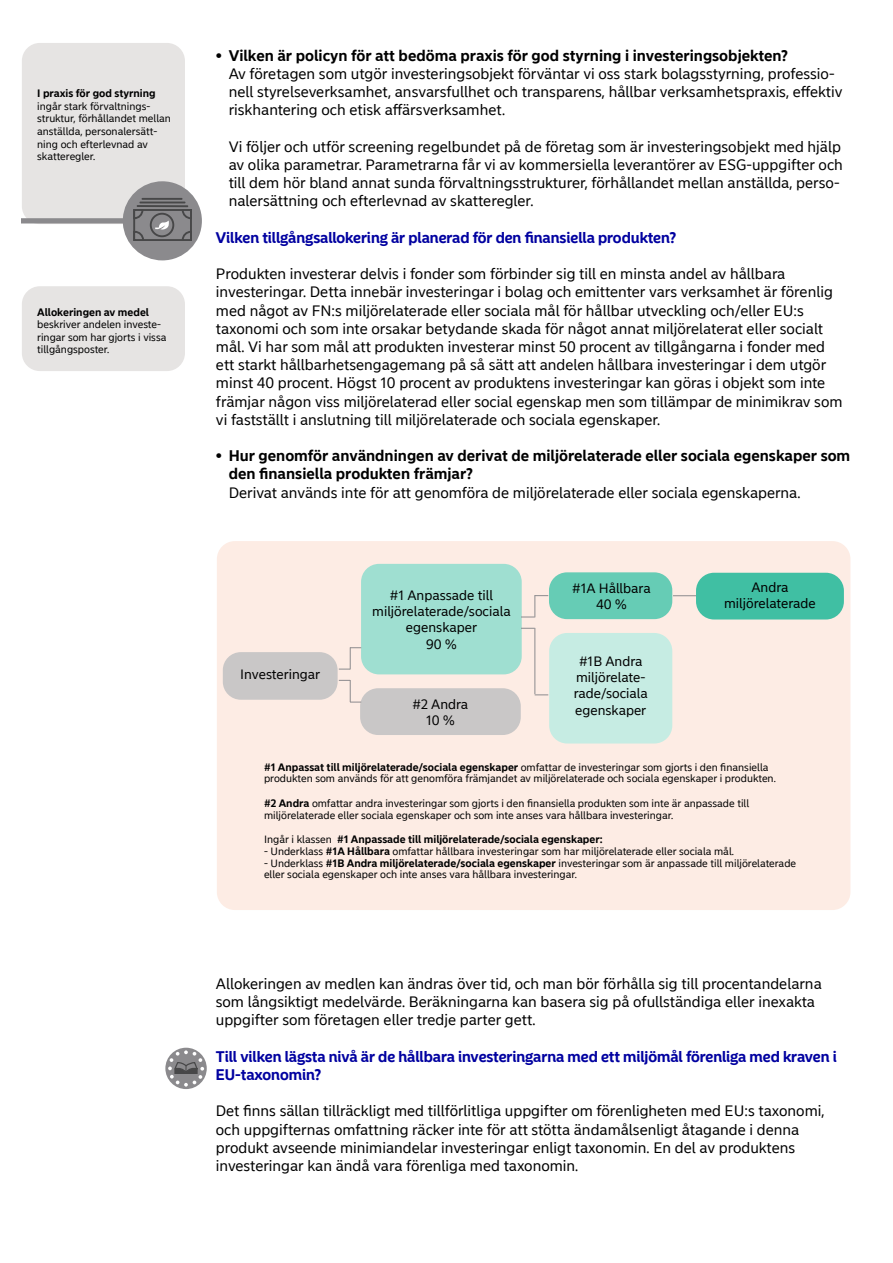
<style>
.page{position:relative;width:893px;height:1263px;background:#fff}
.page>*{position:absolute;margin:0;border:0;box-sizing:border-box;transform-origin:0 0}
.ESG_Body_text_no_ind{font:15px/18.1px "Nordea Sans Small";color:#000}
.t1{font:700 15px/18.1px "Nordea Sans Small";color:#000}
.ESG_Lomake__H2{font:700 15px/18.1px "Nordea Sans Large";color:#0000a0}
.t2{font:13.5px/16.2px "Nordea Sans Small";color:#000;text-align:center}
.ESG_lomakeselite_SV{font:10.5px/11.6px "Nordea Sans Small";color:#000}
.Info_and_image_text{font:10.5px/12.6px "Nordea Sans Small";color:#000}
.ESG_lomakeselite_SV-2{font:700 10.5px "Nordea Sans Small";color:#000}
.s1{font-weight:700}
.s2{font-weight:400}
</style>
<div class="page">
<div style="left:22px;top:43px;width:163px;height:181px;background:#e6e4e3;border-radius:18px"></div>
<div style="left:123px;top:181px;width:79px;height:79px;background:#8b8a8d;border-radius:39px"></div>
<svg style="left:133px;top:198px;width:59px;height:43px"></svg>
<div style="left:217px;top:541px;width:633px;height:369px;background:#fdece4;border-radius:18px"></div>
<div style="left:22px;top:286px;width:163px;height:85px;background:#e6e4e3;border-radius:18px"></div>
<div style="left:223px;top:652px;width:115px;height:48px;background:#c9c7c7;border-radius:18px"></div>
<div style="left:361px;top:564px;width:161px;height:110px;background:#9fdfd1;border-radius:18px"></div>
<div style="left:549px;top:633px;width:123px;height:110px;background:#c6ece3;border-radius:18px"></div>
<div style="left:360px;top:688px;width:161px;height:47px;background:#c9c7c7;border-radius:18px"></div>
<div style="left:549px;top:572px;width:123px;height:47px;background:#66ccb5;border-radius:18px"></div>
<div style="left:696px;top:573px;width:148px;height:46px;background:#40bfa3;border-radius:18px"></div>
<svg style="left:339px;top:680px;width:22px;height:23px"></svg>
<svg style="left:339px;top:647px;width:22px;height:23px"></svg>
<svg style="left:673px;top:595px;width:23px;height:1px"></svg>
<hr style="left:534px;top:628px;width:1px;height:66px;background:#8b8a8d">
<svg style="left:521px;top:628px;width:14px;height:1px"></svg>
<svg style="left:535px;top:694px;width:13px;height:1px"></svg>
<svg style="left:521px;top:595px;width:27px;height:23px"></svg>
<svg style="left:165px;top:1048px;width:42px;height:41px"></svg>
<svg style="left:168px;top:1050px;width:36px;height:36px"></svg>
<p class="Info_and_image_text" style="left:37px;top:87px;width:135px"><span class="s1">I praxis för god styrning </span>ingår stark förvaltnings&shy;struktur, förhållandet mellan anställda, personalersätt&shy;ning och efterlevnad av skatteregler.</p>
<p class="Info_and_image_text" style="left:37px;top:306px;width:131px"><span class="s1">Allokeringen av medel </span>beskriver andelen investe&shy;ringar som har gjorts i vissa tillgångsposter.</p>
<p class="ESG_Body_text_no_ind" style="left:229px;top:47px;width:615px;text-indent:-13px"><span class="s1">• Vilken är policyn för att bedöma praxis för god styrning i investeringsobjekten?<br></span>Av företagen som utgör investeringsobjekt förväntar vi oss stark bolagsstyrning, professio&shy;nell styrelseverksamhet, ansvarsfullhet och transparens, hållbar verksamhetspraxis, effektiv riskhantering och etisk affärsverksamhet.</p>
<p class="ESG_Body_text_no_ind" style="left:229px;top:138px;width:616px">Vi följer och utför screening regelbundet på de företag som är investeringsobjekt med hjälp av olika parametrar. Parametrarna får vi av kommersiella leverantörer av ESG-uppgifter och till dem hör bland annat sunda förvaltningsstrukturer, förhållandet mellan anställda, perso&shy;nalersättning och efterlevnad av skatteregler.</p>
<h2 class="ESG_Lomake__H2" style="left:216px;top:229px;width:462px">Vilken tillgångsallokering är planerad för den finansiella produkten?</h2>
<p class="ESG_Body_text_no_ind" style="left:216px;top:265px;width:628px">Produkten investerar delvis i fonder som förbinder sig till en minsta andel av hållbara investeringar. Detta innebär investeringar i bolag och emittenter vars verksamhet är förenlig med något av FN:s miljörelaterade eller sociala mål för hållbar utveckling och/eller EU:s taxonomi och som inte orsakar betydande skada för något annat miljörelaterat eller socialt mål. Vi har som mål att produkten investerar minst 50 procent av tillgångarna i fonder med ett starkt hållbarhetsengagemang på så sätt att andelen hållbara investeringar i dem utgör minst 40 procent. Högst 10 procent av produktens investeringar kan göras i objekt som inte främjar någon viss miljörelaterad eller social egenskap men som tillämpar de minimikrav som vi fastställt i anslutning till miljörelaterade och sociala egenskaper.</p>
<p class="t1" style="left:229px;top:447px;width:623px;text-indent:-13px">• Hur genomför användningen av derivat de miljörelaterade eller sociala egenskaper som den finansiella produkten främjar?<br><span class="s2">Derivat används inte för att genomföra de miljörelaterade eller sociala egenskaperna.</span></p>
<p class="t2" style="left:240px;top:667px;width:81px">Investeringar</p>
<p class="t2" style="left:372px;top:587px;width:140px">#1 Anpassade till miljörelaterade/sociala egenskaper<br>90 %</p>
<p class="t2" style="left:413px;top:696px;width:57px">#2 Andra<br>10 %</p>
<p class="t2" style="left:572px;top:580px;width:80px">#1A Hållbara<br>40 %</p>
<p class="t2" style="left:724px;top:579px;width:93px">Andra miljörelaterade</p>
<p class="t2" style="left:574px;top:653px;width:76px">#1B Andra miljörelate&shy;rade/sociala egenskaper</p>
<p class="ESG_lomakeselite_SV" style="left:264px;top:761px;width:513px"><span class="s1">#1 Anpassat till miljörelaterade/sociala egenskaper</span> omfattar de investeringar som gjorts i den finansiella produkten som används för att genomföra främjandet av miljörelaterade och sociala egenskaper i produkten.</p>
<p class="ESG_lomakeselite_SV" style="left:264px;top:798px;width:487px"><span class="s1">#2 Andra</span> omfattar andra investeringar som gjorts i den finansiella produkten som inte är anpassade till miljörelaterade eller sociala egenskaper och som inte anses vara hållbara investeringar.</p>
<p class="ESG_lomakeselite_SV-2" style="left:264px;top:833px;width:340px"><span class="s2">Ingår i klassen</span> #1 Anpassade till miljörelaterade/sociala egenskaper:</p>
<p class="ESG_lomakeselite_SV" style="left:264px;top:846px;width:471px">- Underklass <span class="s1">#1A Hållbara</span> omfattar hållbara investeringar som har miljörelaterade eller sociala mål.</p>
<p class="ESG_lomakeselite_SV" style="left:264px;top:857px;width:534px">- Underklass <span class="s1">#1B Andra miljörelaterade/sociala egenskaper</span> investeringar som är anpassade till miljörelaterade eller sociala egenskaper och inte anses vara hållbara investeringar.</p>
<p class="ESG_Body_text_no_ind" style="left:216px;top:975px;width:607px">Allokeringen av medlen kan ändras över tid, och man bör förhålla sig till procentandelarna som långsiktigt medelvärde. Beräkningarna kan basera sig på ofullständiga eller inexakta uppgifter som företagen eller tredje parter gett.</p>
<h2 class="ESG_Lomake__H2" style="left:216px;top:1048px;width:622px">Till vilken lägsta nivå är de hållbara investeringarna med ett miljömål förenliga med kraven i<br>EU-taxonomin?</h2>
<p class="ESG_Body_text_no_ind" style="left:216px;top:1102px;width:610px">Det finns sällan tillräckligt med tillförlitliga uppgifter om förenligheten med EU:s taxonomi, och uppgifternas omfattning räcker inte för att stötta ändamålsenligt åtagande i denna produkt avseende minimiandelar investeringar enligt taxonomin. En del av produktens investeringar kan ändå vara förenliga med taxonomin.</p>
</div>
